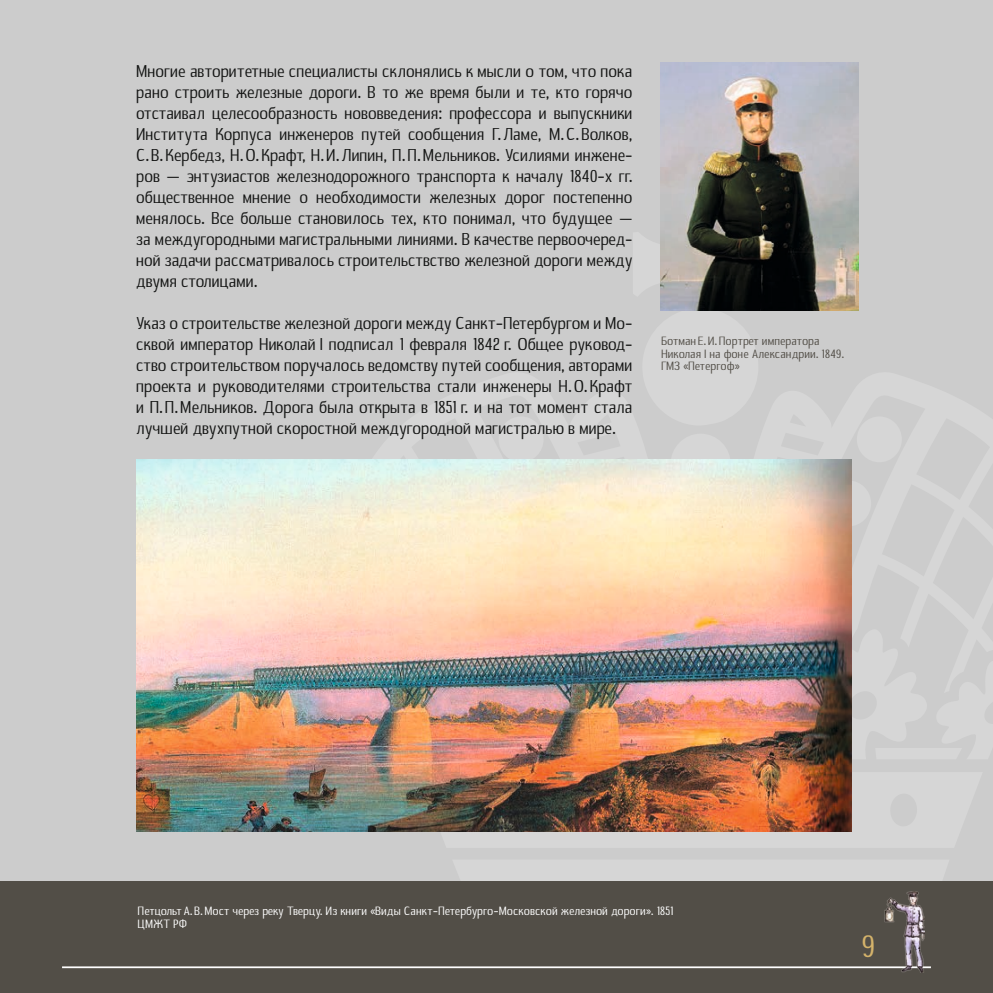
<style>
.page{position:relative;width:993px;height:993px;background:#fff}
.page>*{position:absolute;margin:0;border:0;box-sizing:border-box;transform-origin:0 0}
.t1{font:31.5px "B20 Sans";color:#d5b36b}
.t2{font:17.5px/21px "B20 Sans";letter-spacing:-.01em;color:#131413;text-align:justify}
.t3{font:12.25px/12.4px "B20 Sans";color:#fff}
.t4{font:12.25px/12.4px "B20 Sans";color:#524e47}
</style>
<div class="page">
<div style="left:0;top:0;width:992px;height:881px;background:#ccc"></div>
<div style="left:0;top:881px;width:992px;height:111px;background:#524e47"></div>
<hr style="left:62px;top:966px;width:868px;height:1px;background:#fff">
<img style="left:883px;top:891px;width:41px;height:80px">
<img style="left:136px;top:459px;width:715px;height:372px">
<img style="left:660px;top:62px;width:198px;height:248px">
<p class="t2" style="left:136px;top:61px;width:498px">Многие авторитетные специалисты склонялись к мысли о том, что пока рано строить железные дороги. В то же время были и те, кто горячо отстаивал целесообразность нововведения: профессора и выпускники Института Корпуса инженеров путей сообщения Г.Ламе, М.С.Волков, С.В.Кербедз, Н.О.Крафт, Н.И.Липин, П.П.Мельников. Усилиями инжене&shy;ров — энтузиастов железнодорожного транспорта к началу 1840-х гг. общественное мнение о необходимости железных дорог постепенно менялось. Все больше становилось тех, кто понимал, что будущее — за междугородными магистральными линиями. В качестве первоочеред&shy;ной задачи рассматривалось строительствство железной дороги между двумя столицами.</p>
<p class="t2" style="left:136px;top:313px;width:498px">Указ о строительстве железной дороги между Санкт-Петербургом и Мо&shy;сквой император Николай I подписал 1 февраля 1842 г. Общее руковод&shy;ство строительством поручалось ведомству путей сообщения, авторами проекта и руководителями строительства стали инженеры Н.О.Крафт и П.П.Мельников. Дорога была открыта в 1851 г. и на тот момент стала лучшей двухпутной скоростной междугородной магистралью в мире.</p>
<p class="t4" style="left:661px;top:336px;width:185px">Ботман Е.И.Портрет императора<br>Николая I на фоне Александрии. 1849.<br>ГМЗ «Петергоф»</p>
<p class="t3" style="left:138px;top:905px;width:537px">ПетцольтА. В.Мост через реку Тверцу. Из книги «Виды Санкт-Петербурго-Московской железной дороги». 1851<br>ЦМЖТ РФ</p>
<h1 class="t1" style="left:861px;top:930px;width:15px">9</h1>
</div>
